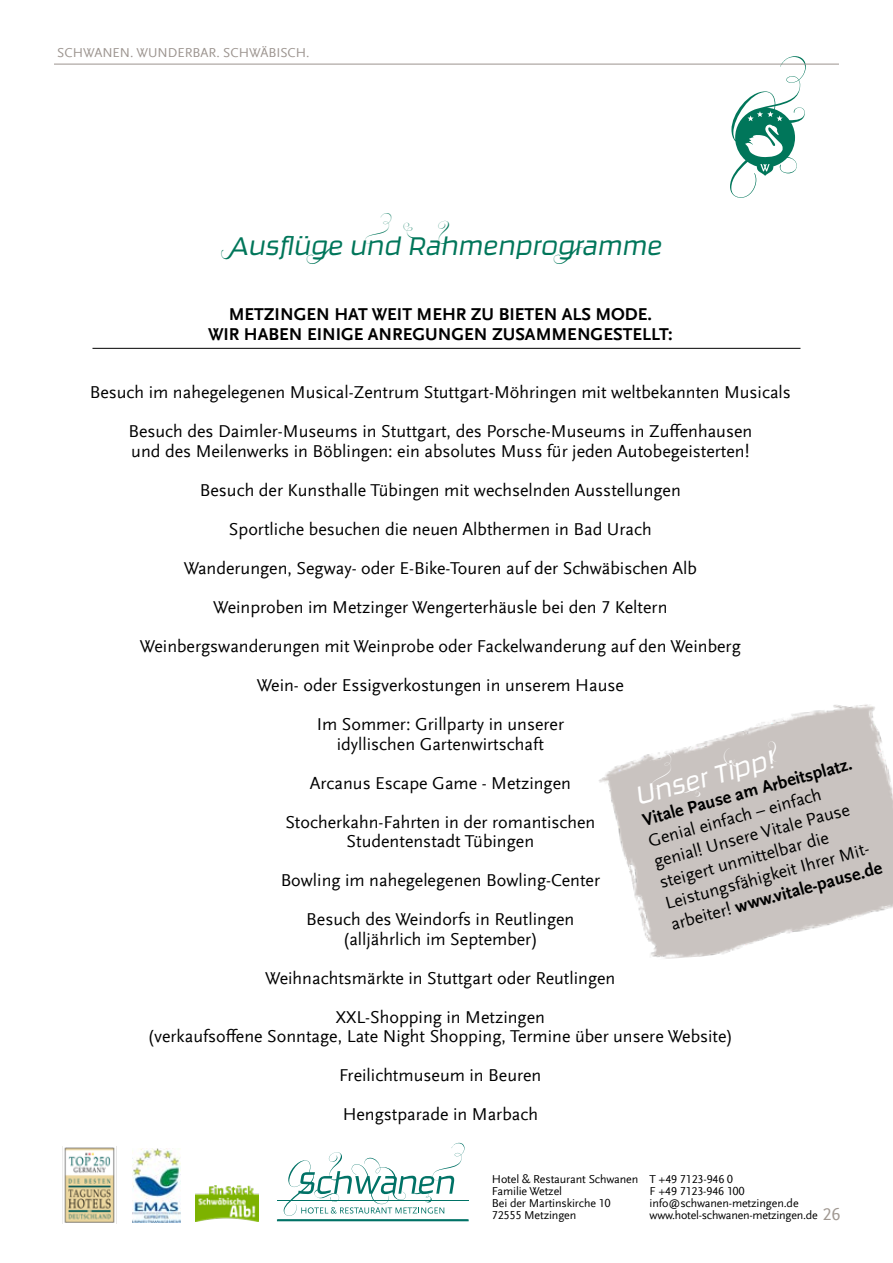
<style>
.page{position:relative;width:893px;height:1263px;background:#fff}
.page>*{position:absolute;margin:0;border:0;box-sizing:border-box;transform-origin:0 0}
.t1{font:italic 300 30px "Ginger Pro";color:#00765a}
.t2{font:italic 300 30px "Ginger Pro";color:#fff}
.t3{font:18px/39px "Scala Sans Offc";color:#000;text-align:center}
.t4{font:700 18px/19.5px "Scala Sans Offc";color:#000;text-align:center}
.t5{font:18px "Scala Sans Offc";color:#a09891}
.t6{font:13.5px "Scala Sans Offc";color:#9c948f}
.t7{font:12px/12px "Scala Sans Offc";letter-spacing:-.01em;color:#000}
.s1{font-weight:700}
</style>
<div class="page">
<hr style="left:277px;top:1200px;width:191px;height:1px;background:#007266">
<svg style="left:284px;top:1143px;width:180px;height:73px"></svg>
<img style="left:62px;top:1146px;width:76px;height:78px">
<div style="left:277px;top:1219px;width:192px;height:2px;border:2px solid #007266"></div>
<img style="left:133px;top:1148px;width:48px;height:74px">
<img style="left:195px;top:1185px;width:64px;height:36px">
<svg style="left:730px;top:56px;width:76px;height:142px"></svg>
<hr style="left:54px;top:64px;width:785px;height:1px;background:#9c948f">
<hr style="left:92px;top:348px;width:708px;height:1px;background:#000">
<img style="left:599px;top:704px;width:294px;height:255px">
<p class="t6" style="left:57px;top:46px;width:254px">SCHWANEN. WUNDERBAR. SCHWÄBISCH.</p>
<h1 class="t1" style="left:231px;top:227px;width:433px">Ausflüge und Rahmenprogramme</h1>
<p class="t4" style="left:208px;top:305px;width:466px">METZINGEN HAT WEIT MEHR ZU BIETEN ALS MODE.<br>WIR HABEN EINIGE ANREGUNGEN ZUSAMMENGESTELLT:</p>
<p class="t3" style="left:90px;top:373px;width:703px">Besuch im nahegelegenen Musical-Zentrum Stuttgart-Möhringen mit weltbekannten Musicals<br>Besuch des Daimler-Museums in Stuttgart, des Porsche-Museums in Zuffenhausen</p>
<p class="t3" style="left:131px;top:432px;width:620px">und des Meilenwerks in Böblingen: ein absolutes Muss für jeden Autobegeisterten!<br>Besuch der Kunsthalle Tübingen mit wechselnden Ausstellungen<br>Sportliche besuchen die neuen Albthermen in Bad Urach<br>Wanderungen, Segway- oder E-Bike-Touren auf der Schwäbischen Alb<br>Weinproben im Metzinger Wengerterhäusle bei den 7 Keltern Weinbergswanderungen mit Weinprobe oder Fackelwanderung auf den Weinberg Wein- oder Essigverkostungen in unserem Hause<br>Im Sommer: Grillparty in unserer</p>
<p class="t3" style="left:285px;top:724px;width:312px">idyllischen Gartenwirtschaft<br>Arcanus Escape Game - Metzingen<br>Stocherkahn-Fahrten in der romantischen</p>
<p class="t3" style="left:281px;top:822px;width:321px">Studentenstadt Tübingen<br>Bowling im nahegelegenen Bowling-Center<br>Besuch des Weindorfs in Reutlingen</p>
<p class="t3" style="left:265px;top:920px;width:352px">(alljährlich im September)<br>Weihnachtsmärkte in Stuttgart oder Reutlingen<br>XXL-Shopping in Metzingen</p>
<p class="t3" style="left:148px;top:1017px;width:587px">(verkaufsoffene Sonntage, Late Night Shopping, Termine über unsere Website)<br>Freilichtmuseum in Beuren<br>Hengstparade in Marbach</p>
<h1 class="t2" style="left:631px;top:778px;width:146px;rotate:-15deg">Unser Tipp!</h1>
<p class="t4" style="left:640px;top:810px;width:218px;rotate:-15deg">Vitale Pause am Arbeitsplatz.</p>
<p class="t3" style="left:646px;top:830px;width:220px;line-height:21.6px;text-align:left;rotate:-15deg">Genial einfach – einfach genial! Unsere Vitale Pause steigert unmittelbar die<br>Leistungsfähigkeit Ihrer Mit&shy;arbeiter! <span class="s1">www.vitale-pause.de</span></p>
<p class="t7" style="left:492px;top:1173px;width:148px">Hotel &amp; Restaurant Schwanen<br>Familie Wetzel<br>Bei der Martinskirche 10<br>72555 Metzingen</p>
<p class="t7" style="left:650px;top:1173px;width:170px">T +49 7123-946 0<br>F +49 7123-946 100 info@schwanen-metzingen.de www.hotel-schwanen-metzingen.de</p>
<p class="t5" style="left:822px;top:1204px;width:19px">26</p>
</div>
